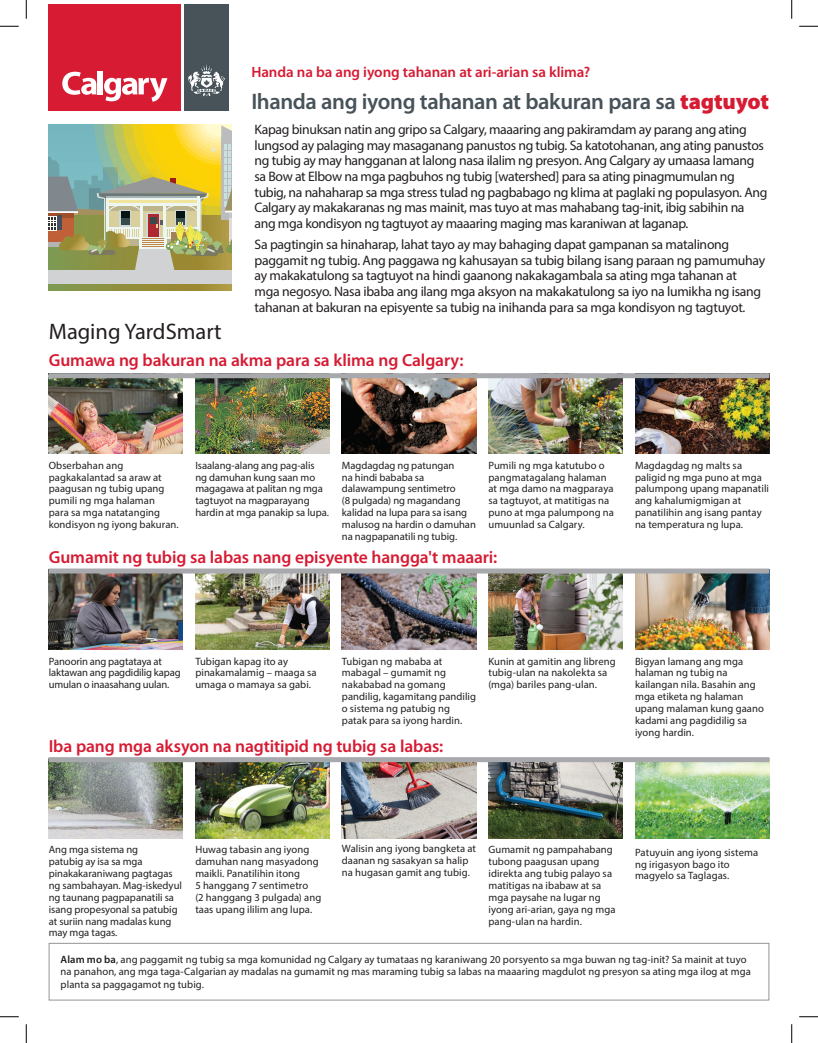
<style>
.page{position:relative;width:818px;height:1043px;background:#fff}
.page>*{position:absolute;margin:0;border:0;box-sizing:border-box;transform-origin:0 0}
.t1{font:600 22.5px "Myriad Pro";letter-spacing:-.02em;color:#475359}
.t2{font:22.5px "Myriad Pro";color:#231f20}
.t3{font:600 17.5px "Myriad Pro";letter-spacing:-.005em;color:#d61b33}
.t4{font:600 15px "Myriad Pro";letter-spacing:-.005em;color:#d61b33}
.t5{font:13.75px/15.6px "Myriad Pro";letter-spacing:-.025em;color:#231f20}
.t6{font:10.62px/11.9px "Myriad Pro";letter-spacing:.005em;color:#231f20}
.t7{font:10.62px/11.9px "Myriad Pro";letter-spacing:-.015em;color:#231f20}
.s1{font-weight:900;color:#d61b33}
.s2{font-weight:600}
</style>
<div class="page">
<img style="left:49px;top:378px;width:134px;height:75px">
<img style="left:195px;top:378px;width:134px;height:75px">
<img style="left:342px;top:378px;width:134px;height:75px">
<img style="left:488px;top:378px;width:134px;height:75px">
<img style="left:635px;top:378px;width:134px;height:75px">
<svg style="left:49px;top:125px;width:183px;height:165px;background:#b4b57a"></svg>
<img style="left:49px;top:573px;width:134px;height:76px">
<img style="left:195px;top:573px;width:134px;height:76px">
<img style="left:342px;top:573px;width:134px;height:76px">
<img style="left:488px;top:573px;width:134px;height:76px">
<img style="left:635px;top:573px;width:134px;height:76px">
<img style="left:49px;top:762px;width:134px;height:76px">
<img style="left:195px;top:762px;width:134px;height:76px">
<img style="left:342px;top:762px;width:134px;height:76px">
<img style="left:488px;top:762px;width:134px;height:76px">
<img style="left:635px;top:762px;width:134px;height:76px">
<div style="left:49px;top:943px;width:720px;height:57px;border:1px solid #939598"></div>
<div style="left:49px;top:373px;width:720px;height:5px;background:#a8a9ad"></div>
<div style="left:49px;top:568px;width:720px;height:5px;background:#a8a9ad"></div>
<div style="left:49px;top:757px;width:720px;height:5px;background:#a8a9ad"></div>
<div style="left:49px;top:4px;width:132px;height:84px;background:#d61b33"></div>
<div style="left:184px;top:4px;width:45px;height:84px;background:#475359"></div>
<div style="left:49px;top:26px;width:132px;height:85px;background:#d61b33"></div>
<div style="left:184px;top:26px;width:45px;height:85px;background:#475359"></div>
<svg style="left:62px;top:71px;width:35px;height:24px"></svg>
<div style="left:98px;top:71px;width:5px;height:23px;background:#fff"></div>
<svg style="left:104px;top:77px;width:63px;height:25px"></svg>
<svg style="left:188px;top:64px;width:37px;height:32px"></svg>
<svg style="left:0;top:25px;width:19px;height:2px"></svg>
<svg style="left:799px;top:25px;width:19px;height:2px"></svg>
<svg style="left:0;top:1016px;width:19px;height:1px"></svg>
<svg style="left:799px;top:1016px;width:19px;height:1px"></svg>
<svg style="left:25px;top:0;width:2px;height:19px"></svg>
<svg style="left:25px;top:1024px;width:2px;height:18px"></svg>
<svg style="left:791px;top:0;width:1px;height:19px"></svg>
<svg style="left:791px;top:1024px;width:1px;height:18px"></svg>
<h3 class="t4" style="left:251px;top:62px;width:340px">Handa na ba ang iyong tahanan at ari-arian sa klima?</h3>
<h1 class="t1" style="left:251px;top:87px;width:519px">Ihanda ang iyong tahanan at bakuran para sa <span class="s1">tagtuyot</span></h1>
<h1 class="t2" style="left:49px;top:317px;width:174px">Maging YardSmart</h1>
<p class="t5" style="left:254px;top:121px;width:514px">Kapag binuksan natin ang gripo sa Calgary, maaaring ang pakiramdam ay parang ang ating lungsod ay palaging may masaganang panustos ng tubig. Sa katotohanan, ang ating panustos ng tubig ay may hangganan at lalong nasa ilalim ng presyon. Ang Calgary ay umaasa lamang sa Bow at Elbow na mga pagbuhos ng tubig [watershed] para sa ating pinagmumulan ng tubig, na nahaharap sa mga stress tulad ng pagbabago ng klima at paglaki ng populasyon. Ang Calgary ay makakaranas ng mas mainit, mas tuyo at mas mahabang tag-init, ibig sabihin na ang mga kondisyon ng tagtuyot ay maaaring maging mas karaniwan at laganap.</p>
<p class="t5" style="left:254px;top:236px;width:512px">Sa pagtingin sa hinaharap, lahat tayo ay may bahaging dapat gampanan sa matalinong paggamit ng tubig. Ang paggawa ng kahusayan sa tubig bilang isang paraan ng pamumuhay ay makakatulong sa tagtuyot na hindi gaanong nakakagambala sa ating mga tahanan at mga negosyo. Nasa ibaba ang ilang mga aksyon na makakatulong sa iyo na lumikha ng isang tahanan at bakuran na episyente sa tubig na inihanda para sa mga kondisyon ng tagtuyot.</p>
<h2 class="t3" style="left:49px;top:349px;width:416px">Gumawa ng bakuran na akma para sa klima ng Calgary:</h2>
<p class="t6" style="left:49px;top:459px;width:131px">Obserbahan ang pagkakalantad sa araw at paagusan ng tubig upang pumili ng mga halaman<br>para sa mga natatanging kondisyon ng iyong bakuran.</p>
<p class="t6" style="left:195px;top:459px;width:135px">Isaalang-alang ang pag-alis ng damuhan kung saan mo magagawa at palitan ng mga tagtuyot na magparayang hardin at mga panakip sa lupa.</p>
<p class="t6" style="left:342px;top:459px;width:135px">Magdagdag ng patungan<br>na hindi bababa sa dalawampung sentimetro<br>(8 pulgada) ng magandang kalidad na lupa para sa isang malusog na hardin o damuhan na nagpapanatili ng tubig.</p>
<p class="t6" style="left:488px;top:459px;width:127px">Pumili ng mga katutubo o pangmatagalang halaman at mga damo na magparaya sa tagtuyot, at matitigas na puno at mga palumpong na umuunlad sa Calgary.</p>
<p class="t6" style="left:635px;top:459px;width:135px">Magdagdag ng malts sa paligid ng mga puno at mga palumpong upang mapanatili ang kahalumigmigan at panatilihin ang isang pantay na temperatura ng lupa.</p>
<h2 class="t3" style="left:49px;top:546px;width:450px">Gumamit ng tubig sa labas nang episyente hangga't maaari:</h2>
<p class="t7" style="left:49px;top:655px;width:133px">Panoorin ang pagtataya at laktawan ang pagdidilig kapag umulan o inaasahang uulan.</p>
<p class="t6" style="left:195px;top:655px;width:123px">Tubigan kapag ito ay pinakamalamig – maaga sa umaga o mamaya sa gabi.</p>
<p class="t6" style="left:342px;top:655px;width:136px">Tubigan ng mababa at mabagal – gumamit ng nakababad na gomang pandilig, kagamitang pandilig o sistema ng patubig ng patak para sa iyong hardin.</p>
<p class="t6" style="left:488px;top:655px;width:129px">Kunin at gamitin ang libreng tubig-ulan na nakolekta sa (mga) bariles pang-ulan.</p>
<p class="t6" style="left:635px;top:655px;width:130px">Bigyan lamang ang mga halaman ng tubig na kailangan nila. Basahin ang mga etiketa ng halaman upang malaman kung gaano kadami ang pagdidilig sa iyong hardin.</p>
<h2 class="t3" style="left:49px;top:734px;width:396px">Iba pang mga aksyon na nagtitipid ng tubig sa labas:</h2>
<p class="t6" style="left:49px;top:843px;width:135px">Ang mga sistema ng<br>patubig ay isa sa mga pinakakaraniwang pagtagas ng sambahayan. Mag-iskedyul ng taunang pagpapanatili sa isang propesyonal sa patubig at suriin nang madalas kung may mga tagas.</p>
<p class="t6" style="left:195px;top:843px;width:127px">Huwag tabasin ang iyong damuhan nang masyadong maikli. Panatilihin itong<br>5 hanggang 7 sentimetro<br>(2 hanggang 3 pulgada) ang taas upang ililim ang lupa.</p>
<p class="t6" style="left:342px;top:842px;width:136px">Walisin ang iyong bangketa at daanan ng sasakyan sa halip na hugasan gamit ang tubig.</p>
<p class="t6" style="left:488px;top:843px;width:128px">Gumamit ng pampahabang tubong paagusan upang idirekta ang tubig palayo sa matitigas na ibabaw at sa mga paysahe na lugar ng iyong ari-arian, gaya ng mga pang-ulan na hardin.</p>
<p class="t6" style="left:635px;top:846px;width:125px">Patuyuin ang iyong sistema ng irigasyon bago ito magyelo sa Taglagas.</p>
<p class="t6" style="left:61px;top:952px;width:691px;line-height:12.8px"><span class="s2">Alam mo ba</span>, ang paggamit ng tubig sa mga komunidad ng Calgary ay tumataas ng karaniwang 20 porsyento sa mga buwan ng tag-init? Sa mainit at tuyo na panahon, ang mga taga-Calgarian ay madalas na gumamit ng mas maraming tubig sa labas na maaaring magdulot ng presyon sa ating mga ilog at mga planta sa paggagamot ng tubig.</p>
</div>
